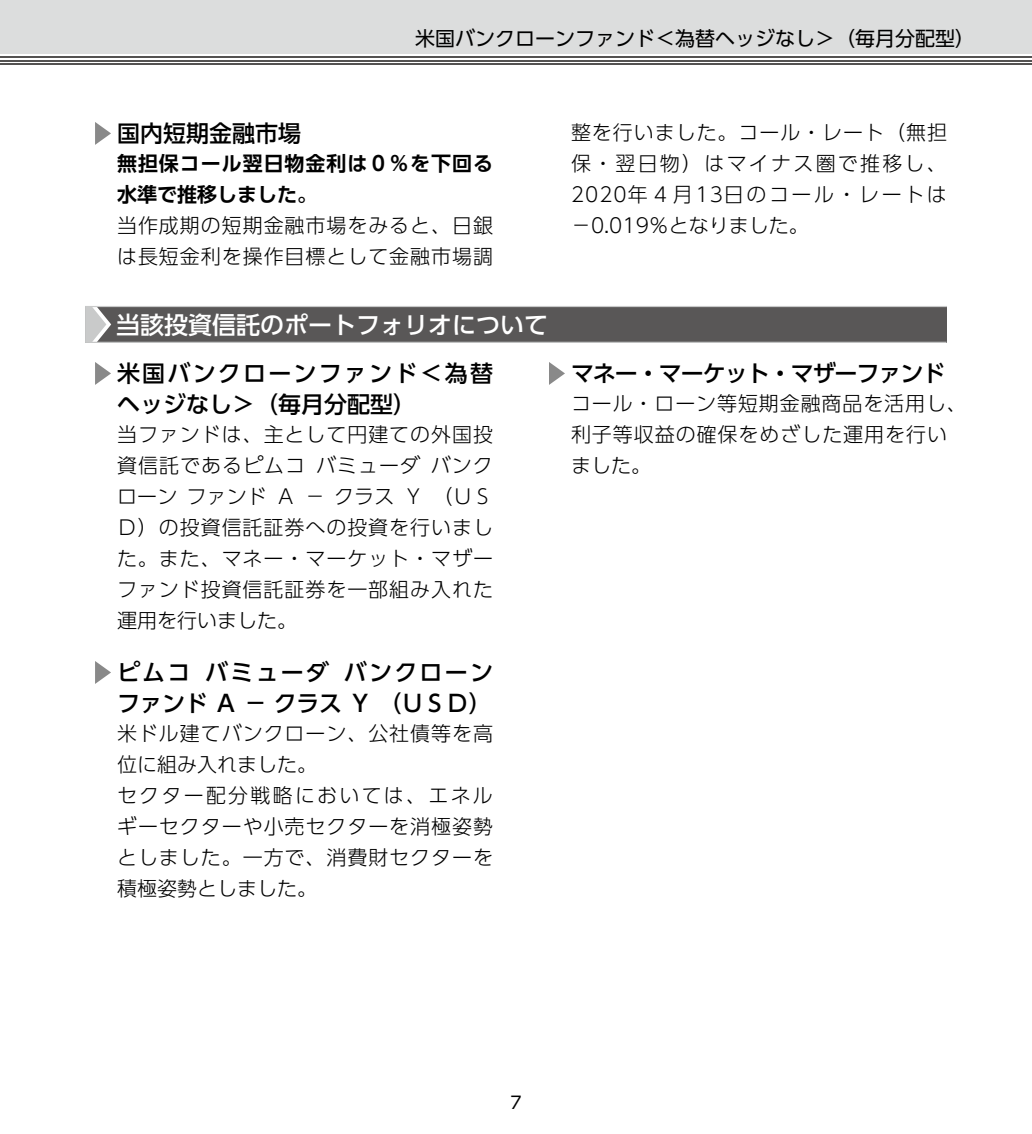
<style>
.page{position:relative;width:1032px;height:1134px;background:#fff}
.page>*{position:absolute;margin:0;border:0;box-sizing:border-box;transform-origin:0 0}
.t1{font:500 24px "UD Shin Go Pro";color:#fff}
.t2{font:500 23px/31px "UD Shin Go Pro";letter-spacing:.095em;color:#000}
.t3{font:500 23px "UD Shin Go Pro";letter-spacing:-.045em;color:#000}
.t4{font:500 23px "UD Shin Go Pro";color:#000}
.t5{font:300 20px/31px "UD Shin Go Pro";letter-spacing:.045em;color:#000}
.t6{font:20px "UD Shin Go Pro";color:#000}
.t7{font:700 20px/31px "UD Shin Go Pro De";letter-spacing:.045em;color:#000}
.t8{font:17px "UD Shin Go Pro";color:#000}
</style>
<div class="page">
<div style="left:0;top:0;width:1032px;height:54px;background:#dcdddd"></div>
<hr style="left:0;top:63px;width:1032px;height:2px;background:#545251">
<hr style="left:0;top:60px;width:1032px;height:1px;background:#545251">
<hr style="left:0;top:56px;width:1032px;height:2px;background:#545251">
<div style="left:85px;top:306px;width:862px;height:36px;background:#595757"></div>
<hr style="left:85px;top:342px;width:861px;height:1px;background:#c9caca">
<hr style="left:85px;top:306px;width:862px;height:1px;background:#c9caca">
<svg style="left:85px;top:307px;width:26px;height:35px"></svg>
<svg style="left:95px;top:362px;width:16px;height:23px"></svg>
<svg style="left:95px;top:661px;width:16px;height:23px"></svg>
<svg style="left:549px;top:362px;width:16px;height:23px"></svg>
<svg style="left:95px;top:122px;width:16px;height:23px"></svg>
<p class="t6" style="left:415px;top:22px;width:561px">米国バンクローンファンド＜為替ヘッジなし＞（毎月分配型）</p>
<p class="t4" style="left:117px;top:115px;width:185px">国内短期金融市場</p>
<p class="t7" style="left:117px;top:147px;width:377px">無担保コール翌日物金利は０％を下回る水準で推移しました。</p>
<p class="t5" style="left:117px;top:209px;width:377px">当作成期の短期金融市場をみると、日銀は長短金利を操作目標として金融市場調</p>
<p class="t1" style="left:116px;top:305px;width:433px">当該投資信託のポートフォリオについて</p>
<p class="t2" style="left:117px;top:357px;width:377px">米国バンクローンファンド＜為替ヘッジなし＞（毎月分配型）</p>
<p class="t5" style="left:117px;top:418px;width:378px;text-align:justify">当ファンドは、主として円建ての外国投資信託であるピムコバミューダバンクローンファンドＡ－クラスＹ（ＵＳＤ）の投資信託証券への投資を行いました。また、マネー・マーケット・マザーファンド投資信託証券を一部組み入れた運用を行いました。</p>
<p class="t2" style="left:117px;top:656px;width:377px">ピムコ バミューダ バンクローンファンド Ａ － クラス Ｙ （ＵＳＤ）</p>
<p class="t5" style="left:117px;top:717px;width:377px">米ドル建てバンクローン、公社債等を高位に組み入れました。<br>セクター配分戦略においては、エネルギーセクターや小売セクターを消極姿勢としました。一方で、消費財セクターを積極姿勢としました。</p>
<p class="t5" style="left:571px;top:116px;width:377px;text-align:justify">整を行いました。コール・レート（無担保・翌日物）はマイナス圏で推移し、2020年４月13日のコール・レートは－0.019％となりました。</p>
<p class="t3" style="left:571px;top:355px;width:376px">マネー・マーケット・マザーファンド</p>
<p class="t5" style="left:571px;top:387px;width:397px">コール・ローン等短期金融商品を活用し、利子等収益の確保をめざした運用を行いました。</p>
<p class="t8" style="left:510px;top:1089px;width:13px">7</p>
</div>
